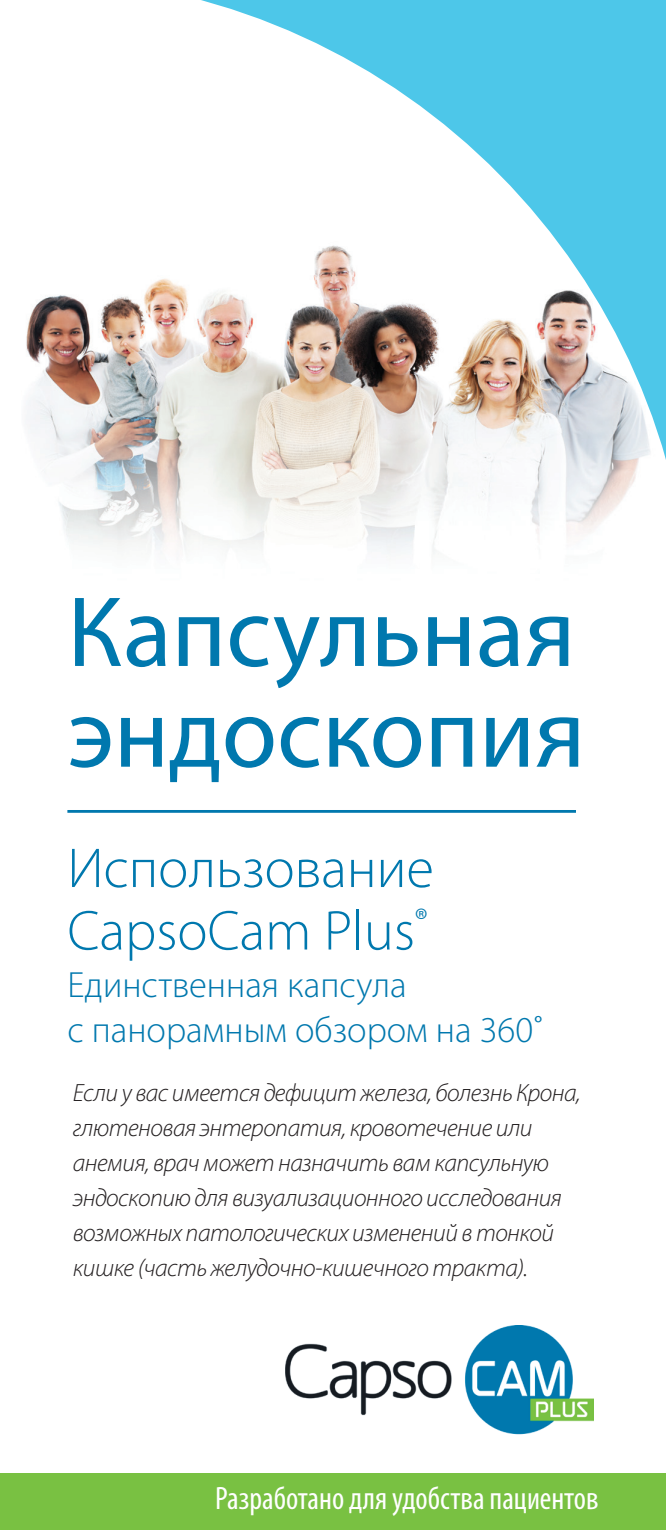
<style>
.page{position:relative;width:666px;height:1530px;background:#fff}
.page>*{position:absolute;margin:0;border:0;box-sizing:border-box;transform-origin:0 0}
.t1{font:100.75px/100.8px "Myriad Pro";color:#0078ae}
.t2{font:300 56.5px/62.5px "Myriad Pro";color:#0078ae}
.t3{font:300 36.5px/45px "Myriad Pro";color:#0078ae}
.t4{font:condensed 32.5px "Myriad Pro";color:#fff}
.t5{font:italic 300 25px/35px "Myriad Pro";letter-spacing:-.02em;color:#231f20}
</style>
<div class="page">
<hr style="left:67px;top:810px;width:509px;height:3px;background:#0078ae">
<div style="left:0;top:1473px;width:666px;height:57px;background:#79c142"></div>
<img style="left:286px;top:1326px;width:307px;height:109px">
<svg style="left:30px;top:0;width:636px;height:554px"></svg>
<p class="t1" style="left:67px;top:580px;width:519px">Капсульная эндоскопия</p>
<p class="t2" style="left:67px;top:836px;width:368px">Использование<br>CapsoCam Plus<sup>®</sup></p>
<p class="t3" style="left:67px;top:962px;width:478px">Единственная капсула<br>с панорамным обзором на 360˚</p>
<p class="t5" style="left:73px;top:1075px;width:510px">Если у вас имеется дефицит железа, болезнь Крона, глютеновая энтеропатия, кровотечение или анемия, врач может назначить вам капсульную эндоскопию для визуализационного исследования возможных патологических изменений в тонкой кишке (часть желудочно-кишечного тракта).</p>
<p class="t4" style="left:215px;top:1478px;width:385px">Разработано для удобства пациентов</p>
</div>
